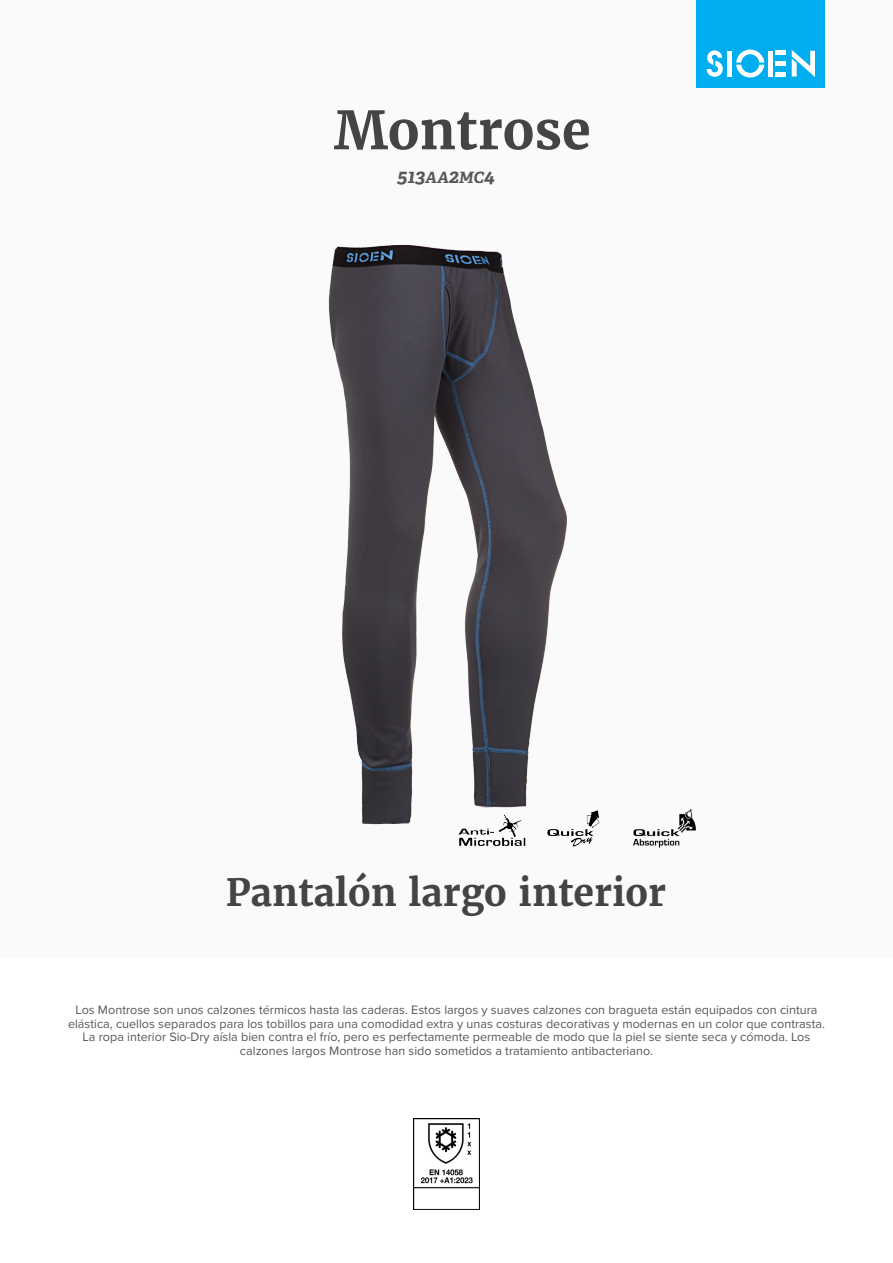
<style>
.page{position:relative;width:893px;height:1263px;background:#fff}
.page>*{position:absolute;margin:0;border:0;box-sizing:border-box;transform-origin:0 0}
.product_name{font:700 52.5px "Merriweather";color:#444}
.product_h2{font:700 37.5px "Merriweather";color:#444}
.product_ref{font:italic 700 19.5px "Adelle";color:#57585a}
.product_description{font:12.6px/13.6px "Proxima Nova";color:#57585a;text-align:center}
.s1{font-size:15.6px}
</style>
<div class="page">
<div style="left:0;top:0;width:893px;height:957px;background:#fafafa"></div>
<div style="left:697px;top:0;width:128px;height:88px;background:#00aeef"></div>
<svg style="left:707px;top:50px;width:16px;height:27px"></svg>
<svg style="left:736px;top:50px;width:28px;height:28px"></svg>
<div style="left:727px;top:51px;width:5px;height:26px;background:#fff"></div>
<div style="left:768px;top:51px;width:5px;height:26px;background:#fff"></div>
<div style="left:775px;top:72px;width:11px;height:5px;background:#fff"></div>
<div style="left:775px;top:61px;width:11px;height:5px;background:#fff"></div>
<hr style="left:775px;top:51px;width:11px;height:4px;background:#fff">
<svg style="left:792px;top:50px;width:23px;height:27px"></svg>
<img style="left:688px;top:809px;width:8px;height:22px">
<img style="left:413px;top:1118px;width:67px;height:92px">
<img style="left:328px;top:244px;width:360px;height:604px">
<p class="product_name" style="left:334px;top:97px;width:258px">Montrose</p>
<p class="product_ref" style="left:397px;top:164px;width:99px">513<span class="s1">AA</span>2<span class="s1">MC</span>4</p>
<p class="product_h2" style="left:226px;top:868px;width:442px">Pantalón largo interior</p>
<p class="product_description" style="left:68px;top:1002px;width:758px">Los Montrose son unos calzones térmicos hasta las caderas. Estos largos y suaves calzones con bragueta están equipados con cintura elástica, cuellos separados para los tobillos para una comodidad extra y unas costuras decorativas y modernas en un color que contrasta.<br>La ropa interior Sio-Dry aísla bien contra el frío, pero es perfectamente permeable de modo que la piel se siente seca y cómoda. Los calzones largos Montrose han sido sometidos a tratamiento antibacteriano.</p>
</div>
